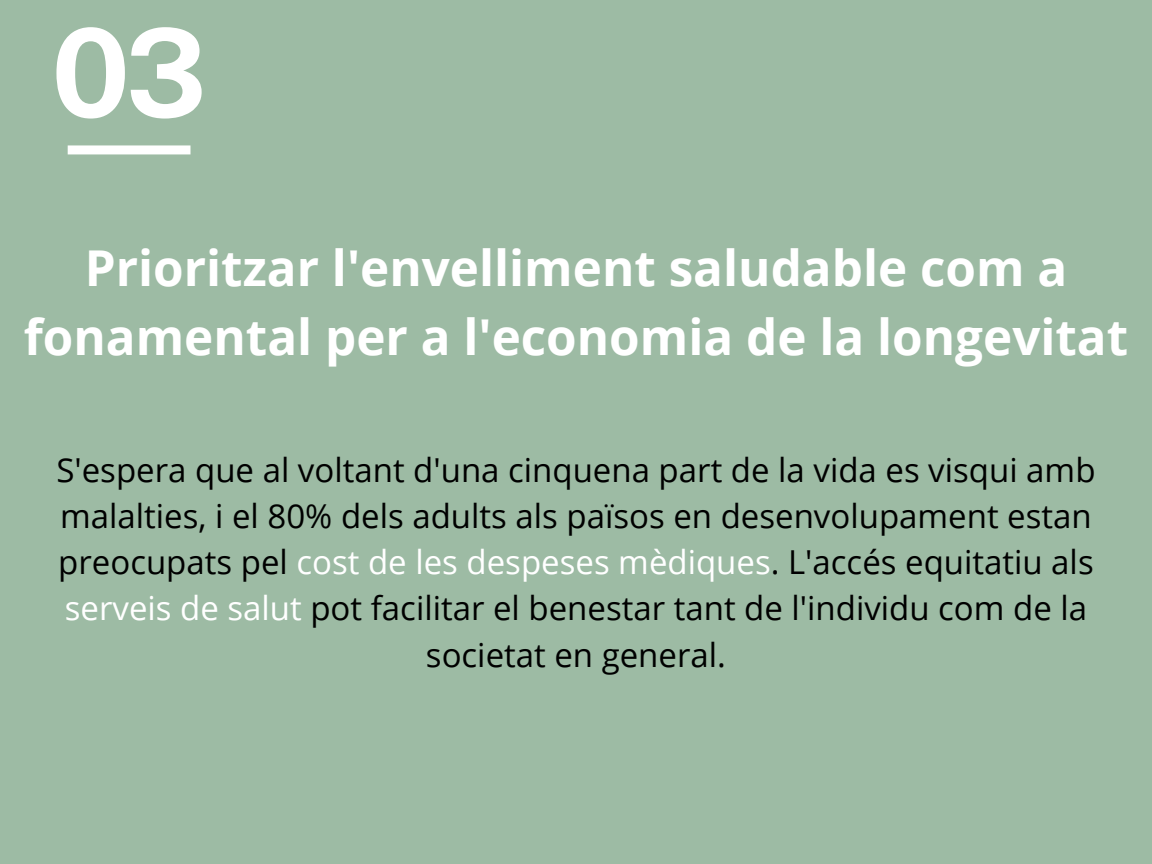
<style>
.page{position:relative;width:1152px;height:864px;background:#9dbba4}
.page>*{position:absolute;margin:0;border:0;box-sizing:border-box;transform-origin:0 0}
.t1{font:700 122.85px "Public Sans";color:#fff}
.t2{font:700 49.35px/68.7px "Open Sans";color:#fff;text-align:center}
.t3{font:33px/46.2px "Open Sans";color:#000;text-align:center}
.s1{color:#fff}
</style>
<div class="page">
<div style="left:68px;top:145px;width:123px;height:9px;background:#fff"></div>
<h1 class="t1" style="left:51px;top:0;width:157px">03</h1>
<p class="t2" style="left:24px;top:233px;width:1106px">Prioritzar l'envelliment saludable com a fonamental per a l'economia de la longevitat</p>
<p class="t3" style="left:56px;top:446px;width:1041px">S'espera que al voltant d'una cinquena part de la vida es visqui amb malalties, i el 80% dels adults als països en desenvolupament estan preocupats pel <span class="s1">cost de les despeses mèdiques</span>. L'accés equitatiu als <span class="s1">serveis de salut</span> pot facilitar el benestar tant de l'individu com de la societat en general.</p>
</div>
